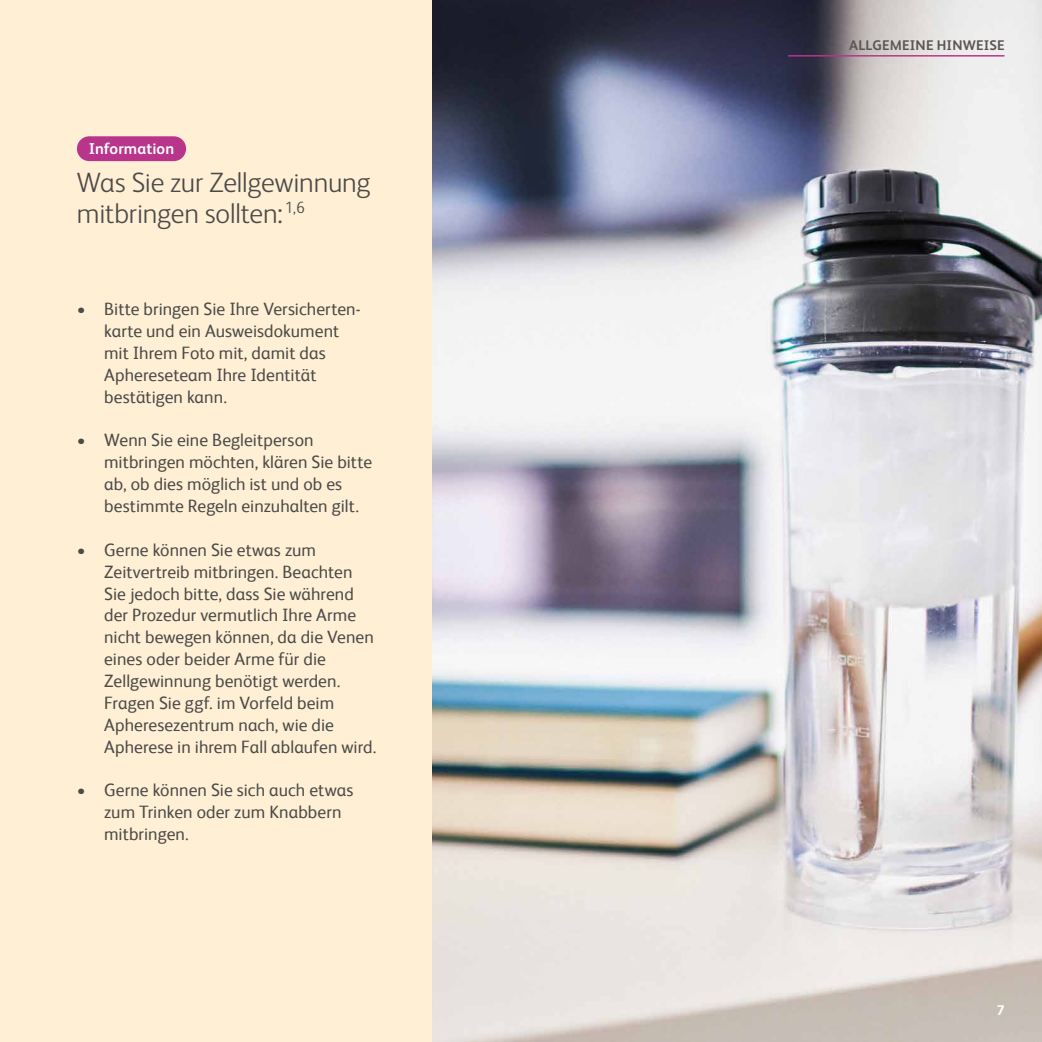
<style>
.page{position:relative;width:1042px;height:1042px;background:#fff}
.page>*{position:absolute;margin:0;border:0;box-sizing:border-box;transform-origin:0 0}
.t1{font:300 28px/30.8px "BMS Humanity";letter-spacing:-.005em;color:#4a4a49}
.t2{font:17.5px/21.9px "BMS Humanity";letter-spacing:.005em;color:#4a4a49}
.t3{font:700 15.75px "BMS Humanity";letter-spacing:.005em;color:#fff}
.t4{font:700 14px "BMS Humanity";letter-spacing:.01em;color:#5b5553}
.t5{font:700 14px "BMS Humanity";color:#fff}
</style>
<div class="page">
<img style="left:432px;top:0;width:610px;height:1042px">
<div style="left:0;top:0;width:432px;height:1042px;background:#ffefd4"></div>
<div style="left:77px;top:136px;width:109px;height:25px;background:#b9348b;border-radius:12px"></div>
<hr style="left:788px;top:55px;width:216px;height:2px;background:#b9348b">
<p class="t3" style="left:89px;top:137px;width:87px">Information</p>
<h1 class="t1" style="left:77px;top:165px;width:296px">Was Sie zur Zellgewinnung mitbringen sollten: <sup>1,6</sup></h1>
<p class="t2" style="left:104px;top:297px;width:258px;text-indent:-27px">• Bitte bringen Sie Ihre Versicherten&shy;karte und ein Ausweisdokument mit Ihrem Foto mit, damit das<br>Aphereseteam Ihre Identität bestätigen kann.</p>
<p class="t2" style="left:104px;top:428px;width:269px;text-indent:-27px">• Wenn Sie eine Begleitperson mitbringen möchten, klären Sie bitte ab, ob dies möglich ist und ob es bestimmte Regeln einzuhalten gilt.</p>
<p class="t2" style="left:104px;top:537px;width:274px;text-indent:-27px">• Gerne können Sie etwas zum<br>Zeitvertreib mitbringen. Beachten<br>Sie jedoch bitte, dass Sie während der Prozedur vermutlich Ihre Arme nicht bewegen können, da die Venen eines oder beider Arme für die<br>Zellgewinnung benötigt werden.<br>Fragen Sie ggf. im Vorfeld beim<br>Apheresezentrum nach, wie die<br>Apherese in ihrem Fall ablaufen wird.</p>
<p class="t2" style="left:104px;top:778px;width:251px;text-indent:-27px">• Gerne können Sie sich auch etwas zum Trinken oder zum Knabbern mitbringen.</p>
<p class="t4" style="left:849px;top:35px;width:157px">ALLGEMEINE HINWEISE</p>
<p class="t5" style="left:997px;top:1000px;width:9px">7</p>
</div>
